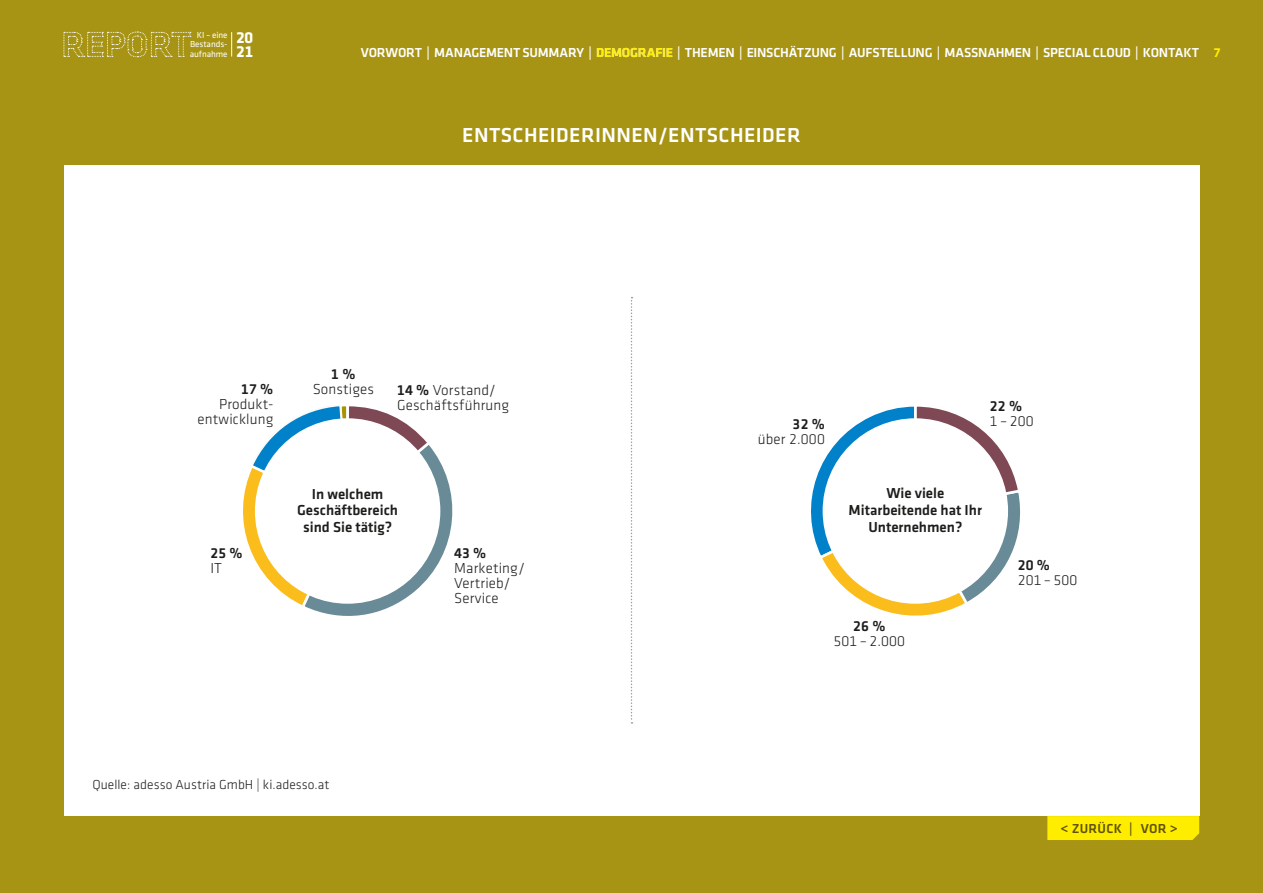
<style>
.page{position:relative;width:1263px;height:893px;background:#a79414}
.page>*{position:absolute;margin:0;border:0;box-sizing:border-box;transform-origin:0 0}
.S21_-_Head_Grafik_au{font:500 21px "Klavika";letter-spacing:.02em;color:#fff}
.t1{font:700 16.5px/13.8px "Klavika";color:#fff}
.t2{font:300 15px/15px "Klavika";letter-spacing:.01em;color:#1d1d1b}
.t3{font:500 15px/16.8px "Klavika";color:#1d1d1b;text-align:center}
.UC_Menü_on{font:500 13.5px "Klavika";letter-spacing:-.015em;color:#fff}
.t4{font:300 13.5px "Klavika";letter-spacing:.005em;color:#1d1d1b}
.Kopfzeile{font:500 13.5px "Klavika";letter-spacing:.02em;color:#5e5200}
.t5{font:9px/9.3px "Klavika";letter-spacing:-.01em;color:#fff;text-align:justify}
.s1{color:#ffed00}
.s2{font-weight:700;color:#ffed00}
.s3{font-weight:500}
.s4{font-weight:300}
.s5{font-weight:700}
</style>
<div class="page">
<div style="left:64px;top:166px;width:1135px;height:650px;background:#fff"></div>
<svg style="left:243px;top:406px;width:210px;height:210px"></svg>
<div style="left:255px;top:418px;width:185px;height:186px;background:#fff;border-radius:50%"></div>
<svg style="left:811px;top:406px;width:210px;height:210px"></svg>
<div style="left:823px;top:418px;width:185px;height:186px;background:#fff;border-radius:50%"></div>
<svg style="left:631px;top:297px;width:1px;height:427px"></svg>
<svg style="left:64px;top:31px;width:127px;height:26px"></svg>
<svg style="left:231px;top:32px;width:1px;height:25px"></svg>
<div style="left:1047px;top:816px;width:152px;height:24px;background:#ffed00"></div>
<p class="t5" style="left:190px;top:31px;width:39px;text-indent:7px">KI – eine Bestands&shy;aufnahme</p>
<p class="t1" style="left:236px;top:31px;width:19px">20<br>21</p>
<p class="UC_Menü_on" style="left:361px;top:45px;width:861px">VORWORT | MANAGEMENT SUMMARY | <span class="s1">DEMOGRAFIE</span> | THEMEN | EINSCHÄTZUNG | AUFSTELLUNG | MASSNAHMEN | SPECIAL CLOUD | KONTAKT <span class="s2">7</span></p>
<p class="S21_-_Head_Grafik_au" style="left:462px;top:124px;width:340px">ENTSCHEIDERINNEN/ENTSCHEIDER</p>
<p class="t2" style="left:198px;top:381px;width:77px;text-align:right"><span class="s3">17 %<br></span>Produkt&shy;entwicklung</p>
<p class="t3" style="left:210px;top:546px;width:34px;line-height:15px;text-align:left">25 %<br><span class="s4">IT</span></p>
<p class="t2" style="left:313px;top:366px;width:63px;text-align:center"><span class="s3">1 %<br></span>Sonstiges</p>
<p class="t2" style="left:397px;top:382px;width:114px"><span class="s3">14 %</span> Vorstand/<br>Geschäftsführung</p>
<p class="t3" style="left:297px;top:485px;width:103px">In welchem<br>Geschäftbereich sind Sie tätig?</p>
<p class="t2" style="left:454px;top:546px;width:72px"><span class="s3">43 %<br></span>Marketing/<br>Vertrieb/<br>Service</p>
<p class="t2" style="left:758px;top:417px;width:69px;text-align:right"><span class="s3">32 %<br></span>über 2.000</p>
<p class="t2" style="left:990px;top:399px;width:45px"><span class="s3">22 %<br></span>1 – 200</p>
<p class="t3" style="left:849px;top:485px;width:135px">Wie viele<br>Mitarbeitende hat Ihr<br>Unternehmen?</p>
<p class="t2" style="left:833px;top:619px;width:73px;text-align:center"><span class="s3">26 %<br></span>501 – 2.000</p>
<p class="t2" style="left:1018px;top:557px;width:61px"><span class="s3">20 %<br></span>201 – 500</p>
<p class="t4" style="left:92px;top:777px;width:239px">Quelle: adesso Austria GmbH | ki.adesso.at</p>
<p class="Kopfzeile" style="left:1061px;top:821px;width:73px"><span class="s5">&lt;</span> ZURÜCK |</p>
<p class="Kopfzeile" style="left:1141px;top:821px;width:38px">VOR <span class="s5">&gt;</span></p>
</div>
